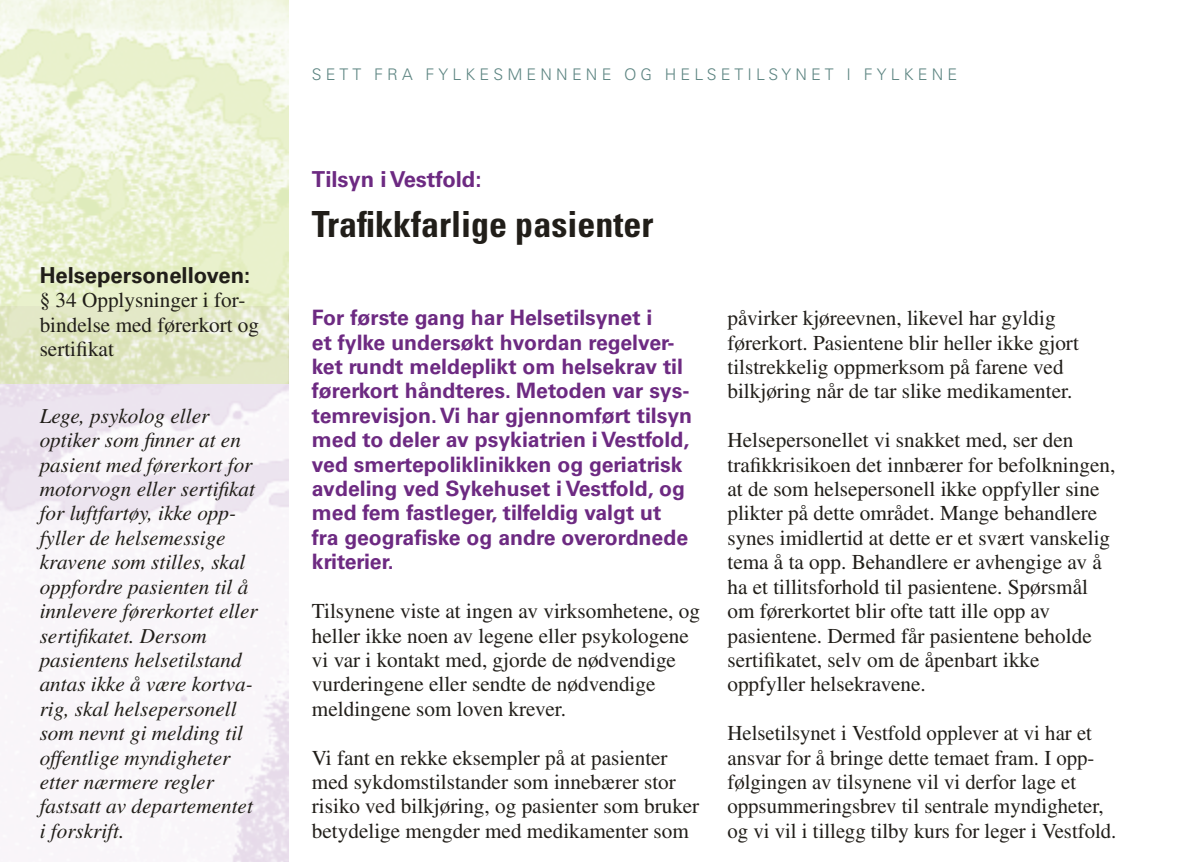
<style>
.page{position:relative;width:1191px;height:862px;background:#fff}
.page>*{position:absolute;margin:0;border:0;box-sizing:border-box;transform-origin:0 0}
.t1{font:700 condensed 36px "Univers";color:#211e19}
.t2{font:700 22px "Univers";color:#211e19}
.t3{font:700 22px "Univers";color:#6d2a82}
.t4{font:21.2px/24.4px "Times";color:#211e19}
.t5{font:italic 21.2px/24.4px "Times";color:#211e19}
.t6{font:700 21.2px/24.4px "Univers";color:#6d2a82}
.t7{font:300 16px "Univers";letter-spacing:.26em;color:#5d8582}
</style>
<div class="page">
<img style="left:0;top:384px;width:288px;height:478px">
<img style="left:0;top:0;width:288px;height:384px">
<p class="t2" style="left:40px;top:262px;width:212px">Helsepersonelloven:</p>
<p class="t4" style="left:40px;top:288px;width:221px">§ 34 Opplysninger i for&shy;bindelse med førerkort og sertifikat</p>
<p class="t5" style="left:40px;top:403px;width:220px">Lege, psykolog eller optiker som finner at en pasient med førerkort for motorvogn eller sertifikat for luftfartøy, ikke opp&shy;fyller de helsemessige kravene som stilles, skal oppfordre pasienten til å innlevere førerkortet eller sertifikatet. Dersom pasientens helsetilstand antas ikke å være kortva&shy;rig, skal helsepersonell som nevnt gi melding til offentlige myndigheter etter nærmere regler fastsatt av departementet i forskrift.</p>
<p class="t7" style="left:312px;top:64px;width:14px">SETT</p>
<p class="t7" style="left:374px;top:64px;width:121px">FRA FYL KESMENNENE</p>
<p class="t7" style="left:624px;top:64px;width:70px">OG HELSETILSYNET</p>
<p class="t7" style="left:846px;top:64px;width:85px">I FYL KENE</p>
<p class="t3" style="left:312px;top:166px;width:171px">Tilsyn i Vestfold:</p>
<h1 class="t1" style="left:312px;top:202px;width:343px">Trafikkfarlige pasienter</h1>
<p class="t6" style="left:312px;top:306px;width:382px">For første gang har Helsetilsynet i<br>et fylke undersøkt hvordan regelver&shy;ket rundt meldeplikt om helsekrav til førerkort håndteres. Metoden var sys&shy;temrevisjon. Vi har gjennomført tilsyn med to deler av psykiatrien i Vestfold, ved smertepoliklinikken og geriatrisk avdeling ved Sykehuset i Vestfold, og med fem fastleger, tilfeldig valgt ut fra geografiske og andre overordnede kriterier.</p>
<p class="t4" style="left:312px;top:599px;width:390px">Tilsynene viste at ingen av virksomhetene, og heller ikke noen av legene eller psykologene vi var i kontakt med, gjorde de nødvendige vurderingene eller sendte de nødvendige meldingene som loven krever.</p>
<p class="t4" style="left:312px;top:745px;width:389px">Vi fant en rekke eksempler på at pasienter med sykdomstilstander som innebærer stor risiko ved bilkjøring, og pasienter som bruker betydelige mengder med medikamenter som</p>
<p class="t4" style="left:727px;top:306px;width:353px">påvirker kjøreevnen, likevel har gyldig førerkort. Pasientene blir heller ikke gjort tilstrekkelig oppmerksom på farene ved bilkjøring når de tar slike medikamenter.</p>
<p class="t4" style="left:727px;top:428px;width:389px">Helsepersonellet vi snakket med, ser den trafikkrisikoen det innbærer for befolkningen, at de som helsepersonell ikke oppfyller sine plikter på dette området. Mange behandlere synes imidlertid at dette er et svært vanskelig tema å ta opp. Behandlere er avhengige av å ha et tillitsforhold til pasientene. Spørsmål om førerkortet blir ofte tatt ille opp av pasientene. Dermed får pasientene beholde sertifikatet, selv om de åpenbart ikke oppfyller helsekravene.</p>
<p class="t4" style="left:727px;top:720px;width:390px">Helsetilsynet i Vestfold opplever at vi har et ansvar for å bringe dette temaet fram. I opp&shy;følgingen av tilsynene vil vi derfor lage et oppsummeringsbrev til sentrale myndigheter, og vi vil i tillegg tilby kurs for leger i Vestfold.</p>
</div>
